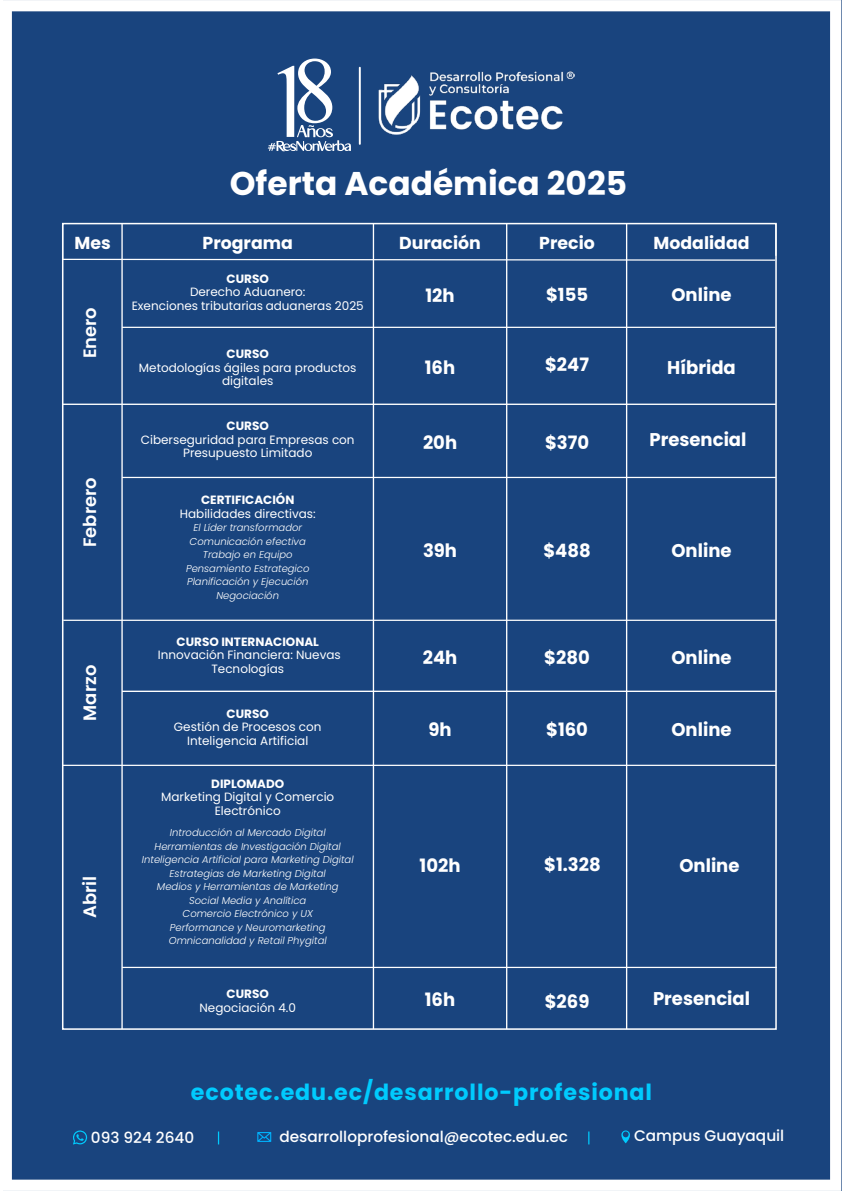
<style>
.page{position:relative;width:842px;height:1191px;background:#fff}
.page>*{position:absolute;margin:0;border:0;box-sizing:border-box;transform-origin:0 0}
.t1{font:700 32.8px "Poppins";color:#fff}
.t2{font:700 22.2px "Poppins";letter-spacing:.04em;color:#00cbfe}
.t3{font:700 18.4px "Poppins";color:#fff}
.t4{font:700 18px "Poppins";color:#fff}
.t5{font:600 17.9px "Poppins";color:#fff}
.t6{font:700 17.3px "Poppins";color:#fff}
.t7{font:500 15.3px "Poppins";color:#fff}
.t8{font:12px/13.5px "Poppins";color:#fff;text-align:center}
.t9{font:700 12px "Poppins";color:#fff}
.t10{font:italic 300 10px/13.5px "Poppins";color:#fff;text-align:center}
</style>
<div class="page">
<div style="left:3px;top:0;width:838px;height:1180px;background:#19447e"></div>
<hr style="left:121px;top:224px;width:2px;height:805px;background:#fff">
<hr style="left:62px;top:224px;width:1px;height:35px;background:#fff">
<hr style="left:373px;top:224px;width:1px;height:805px;background:#fff">
<hr style="left:506px;top:224px;width:1px;height:805px;background:#fff">
<hr style="left:626px;top:224px;width:1px;height:805px;background:#fff">
<hr style="left:775px;top:224px;width:1px;height:32px;background:#fff">
<hr style="left:122px;top:327px;width:653px;height:1px;background:#fff">
<svg style="left:61px;top:258px;width:715px;height:3px;background:#7992b4"></svg>
<hr style="left:62px;top:403px;width:714px;height:2px;background:#fff">
<hr style="left:122px;top:477px;width:654px;height:1px;background:#fff">
<hr style="left:63px;top:619px;width:713px;height:2px;background:#fff">
<hr style="left:122px;top:690px;width:654px;height:2px;background:#fff">
<hr style="left:62px;top:764px;width:714px;height:2px;background:#fff">
<hr style="left:122px;top:966px;width:655px;height:2px;background:#fff">
<img style="left:376px;top:70px;width:198px;height:64px">
<svg style="left:268px;top:59px;width:83px;height:92px"></svg>
<hr style="left:359px;top:67px;width:2px;height:78px;background:#fff">
<h3 class="t6" style="left:75px;top:233px;width:38px">Mes</h3>
<h3 class="t5" style="left:79px;top:358px;width:53px;rotate:-90deg">Enero</h3>
<h3 class="t5" style="left:79px;top:547px;width:71px;rotate:-90deg">Febrero</h3>
<h3 class="t5" style="left:79px;top:720px;width:57px;rotate:-90deg">Marzo</h3>
<h3 class="t5" style="left:79px;top:918px;width:44px;rotate:-90deg">Abril</h3>
<h1 class="t1" style="left:230px;top:164px;width:399px">Oferta Académica 2025</h1>
<h3 class="t6" style="left:203px;top:233px;width:92px">Programa</h3>
<h3 class="t6" style="left:399px;top:233px;width:83px">Duración</h3>
<h3 class="t6" style="left:539px;top:233px;width:57px">Precio</h3>
<h3 class="t6" style="left:653px;top:233px;width:97px">Modalidad</h3>
<p class="t9" style="left:227px;top:272px;width:44px">CURSO</p>
<p class="t8" style="left:132px;top:285px;width:234px">Derecho Aduanero:<br>Exenciones tributarias aduaneras 2025</p>
<h3 class="t3" style="left:425px;top:284px;width:31px">12h</h3>
<h3 class="t4" style="left:546px;top:285px;width:44px">$155</h3>
<h3 class="t4" style="left:671px;top:285px;width:62px">Online</h3>
<p class="t9" style="left:227px;top:347px;width:44px">CURSO</p>
<p class="t8" style="left:139px;top:361px;width:219px">Metodologías ágiles para productos digitales</p>
<h3 class="t3" style="left:425px;top:357px;width:32px">16h</h3>
<h3 class="t3" style="left:545px;top:354px;width:45px">$247</h3>
<h3 class="t3" style="left:667px;top:357px;width:70px">Híbrida</h3>
<p class="t9" style="left:227px;top:419px;width:44px">CURSO</p>
<p class="t8" style="left:141px;top:433px;width:215px">Ciberseguridad para Empresas con<br>Presupuesto Limitado</p>
<h3 class="t3" style="left:423px;top:432px;width:36px">20h</h3>
<h3 class="t3" style="left:545px;top:432px;width:46px">$370</h3>
<h3 class="t3" style="left:649px;top:429px;width:99px">Presencial</h3>
<p class="t9" style="left:201px;top:493px;width:95px">CERTIFICACIÓN</p>
<p class="t8" style="left:180px;top:506px;width:137px">Habilidades directivas:</p>
<p class="t10" style="left:186px;top:521px;width:125px">El Líder transformador<br>Comunicación efectiva<br>Trabajo en Equipo<br>Pensamiento Estrategico<br>Planificación y Ejecución<br>Negociación</p>
<h3 class="t3" style="left:423px;top:540px;width:36px">39h</h3>
<h3 class="t3" style="left:543px;top:540px;width:49px">$488</h3>
<h3 class="t3" style="left:671px;top:540px;width:62px">Online</h3>
<p class="t9" style="left:177px;top:634px;width:144px">CURSO INTERNACIONAL</p>
<p class="t8" style="left:158px;top:648px;width:184px">Innovación Financiera: Nuevas<br>Tecnologías</p>
<h3 class="t3" style="left:423px;top:646px;width:36px">24h</h3>
<h3 class="t3" style="left:544px;top:646px;width:47px">$280</h3>
<h3 class="t3" style="left:671px;top:646px;width:62px">Online</h3>
<p class="t9" style="left:227px;top:706px;width:44px">CURSO</p>
<p class="t8" style="left:174px;top:720px;width:149px">Gestión de Procesos con<br>Inteligencia Artificial</p>
<h3 class="t3" style="left:428px;top:718px;width:25px">9h</h3>
<h3 class="t3" style="left:546px;top:718px;width:43px">$160</h3>
<h3 class="t3" style="left:671px;top:718px;width:62px">Online</h3>
<p class="t9" style="left:211px;top:776px;width:74px">DIPLOMADO</p>
<p class="t8" style="left:161px;top:790px;width:175px">Marketing Digital y Comercio<br>Electrónico</p>
<p class="t10" style="left:142px;top:826px;width:213px">Introducción al Mercado Digital Herramientas de Investigación Digital Inteligencia Artificial para Marketing Digital Estrategias de Marketing Digital<br>Medios y Herramientas de Marketing Social Media y Analítica<br>Comercio Electrónico y UX<br>Performance y Neuromarketing Omnicanalidad y Retail Phygital</p>
<p class="t9" style="left:227px;top:987px;width:44px">CURSO</p>
<p class="t8" style="left:200px;top:1000px;width:98px">Negociación 4.0</p>
<h3 class="t3" style="left:420px;top:855px;width:42px">102h</h3>
<h3 class="t3" style="left:544px;top:854px;width:58px">$1.328</h3>
<h3 class="t3" style="left:679px;top:855px;width:62px">Online</h3>
<h3 class="t3" style="left:425px;top:989px;width:32px">16h</h3>
<h3 class="t3" style="left:545px;top:990px;width:46px">$269</h3>
<h3 class="t3" style="left:653px;top:987px;width:99px">Presencial</h3>
<h2 class="t2" style="left:191px;top:1079px;width:463px">ecotec.edu.ec/desarrollo-profesional</h2>
<h3 class="t7" style="left:91px;top:1129px;width:105px">093 924 2640</h3>
<h3 class="t7" style="left:279px;top:1127px;width:290px">desarrolloprofesional@ecotec.edu.ec</h3>
<h3 class="t7" style="left:634px;top:1126px;width:152px">Campus Guayaquil</h3>
</div>
